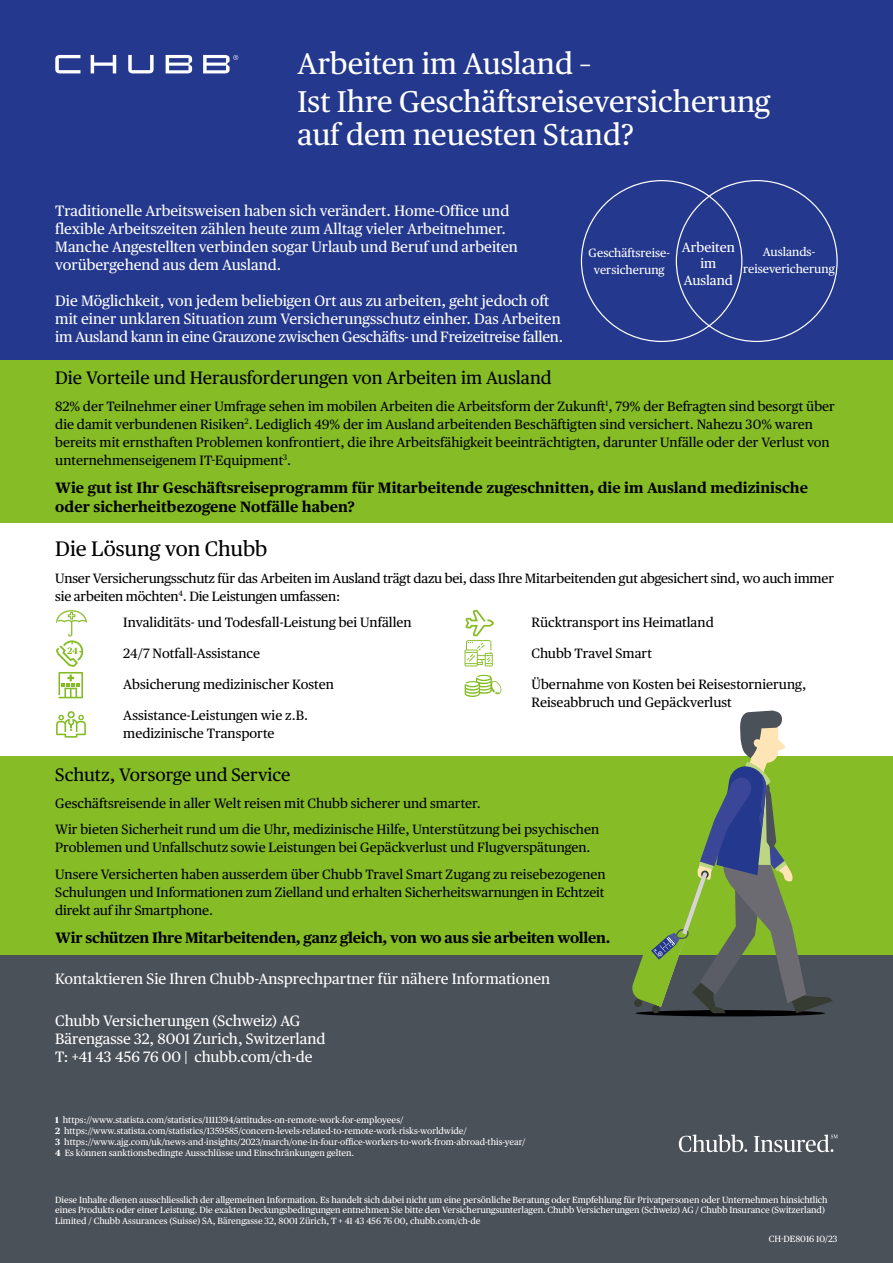
<style>
.page{position:relative;width:893px;height:1263px;background:#fff}
.page>*{position:absolute;margin:0;border:0;box-sizing:border-box;transform-origin:0 0}
.t1{font:30px/37.2px "Chubb Publico Text";color:#fff}
.t2{font:21px "Chubb Publico Text";color:#000}
.t3{font:18px "Chubb Publico Text";color:#000}
.t4{font:15px/18px "Chubb Publico Text";color:#fff}
.t5{font:700 15px/19.5px "Chubb Publico Text";color:#000}
.t6{font:700 15px "Chubb Publico Text";letter-spacing:-.02em;color:#000}
.t7{font:13.5px/18px "Chubb Publico Text";color:#000}
.t8{font:13.5px/16.5px "Chubb Publico Text";color:#fff;text-align:center}
.t9{font:12px/16.5px "Chubb Publico Text";color:#fff;text-align:center}
.t10{font:9px/10.8px "Chubb Publico Text";letter-spacing:-.005em;color:#fff}
.s1{font-weight:700}
</style>
<div class="page">
<div style="left:0;top:954px;width:893px;height:309px;background:#4b5159"></div>
<div style="left:0;top:0;width:893px;height:360px;background:#24388d"></div>
<div style="left:0;top:360px;width:893px;height:162px;background:#86bc25"></div>
<div style="left:0;top:756px;width:893px;height:198px;background:#86bc25"></div>
<svg style="left:55px;top:55px;width:61px;height:18px"></svg>
<svg style="left:128px;top:55px;width:26px;height:18px"></svg>
<svg style="left:166px;top:55px;width:26px;height:18px"></svg>
<svg style="left:203px;top:55px;width:35px;height:18px"></svg>
<svg style="left:56px;top:610px;width:31px;height:88px"></svg>
<svg style="left:56px;top:711px;width:30px;height:27px"></svg>
<svg style="left:465px;top:610px;width:29px;height:56px"></svg>
<svg style="left:465px;top:675px;width:37px;height:22px"></svg>
<svg style="left:679px;top:1134px;width:68px;height:18px"></svg>
<svg style="left:754px;top:1134px;width:84px;height:18px"></svg>
<div style="left:636px;top:1010px;width:189px;height:6px;background:#000;border-radius:50%"></div>
<svg style="left:632px;top:711px;width:201px;height:303px"></svg>
<h1 class="t1" style="left:298px;top:44px;width:474px">Arbeiten im Ausland –<br>Ist Ihre Geschäftsreiseversicherung</h1>
<h1 class="t1" style="left:298px;top:114px;width:338px">auf dem neuesten Stand?</h1>
<p class="t4" style="left:55px;top:201px;width:464px">Traditionelle Arbeitsweisen haben sich verändert. Home-Office und flexible Arbeitszeiten zählen heute zum Alltag vieler Arbeitnehmer.<br>Manche Angestellten verbinden sogar Urlaub und Beruf und arbeiten vorübergehend aus dem Ausland.</p>
<p class="t4" style="left:55px;top:291px;width:509px">Die Möglichkeit, von jedem beliebigen Ort aus zu arbeiten, geht jedoch oft mit einer unklaren Situation zum Versicherungsschutz einher. Das Arbeiten im Ausland kann in eine Grauzone zwischen Geschäfts- und Freizeitreise fallen.</p>
<h3 class="t3" style="left:55px;top:364px;width:498px">Die Vorteile und Herausforderungen von Arbeiten im Ausland</h3>
<p class="t7" style="left:55px;top:396px;width:781px">82% der Teilnehmer einer Umfrage sehen im mobilen Arbeiten die Arbeitsform der Zukunft<sup>1</sup>, 79% der Befragten sind besorgt über die damit verbundenen Risiken<sup>2</sup>. Lediglich 49% der im Ausland arbeitenden Beschäftigten sind versichert. Nahezu 30% waren bereits mit ernsthaften Problemen konfrontiert, die ihre Arbeitsfähigkeit beeinträchtigten, darunter Unfälle oder der Verlust von unternehmenseigenem IT-Equipment<sup>3</sup> .</p>
<p class="t5" style="left:55px;top:476px;width:754px">Wie gut ist Ihr Geschäftsreiseprogramm für Mitarbeitende zugeschnitten, die im Ausland medizinische oder sicherheitbezogene Notfälle haben?</p>
<h2 class="t2" style="left:55px;top:533px;width:214px">Die Lösung von Chubb</h2>
<p class="t7" style="left:55px;top:568px;width:780px">Unser Versicherungsschutz für das Arbeiten im Ausland trägt dazu bei, dass Ihre Mitarbeitenden gut abgesichert sind, wo auch immer sie arbeiten möchten<sup>4</sup>. Die Leistungen umfassen:</p>
<p class="t7" style="left:123px;top:613px;width:290px">Invaliditäts- und Todesfall-Leistung bei Unfällen</p>
<p class="t7" style="left:123px;top:644px;width:138px">24/7 Notfall-Assistance</p>
<p class="t7" style="left:123px;top:674px;width:212px">Absicherung medizinischer Kosten</p>
<p class="t7" style="left:123px;top:705px;width:186px">Assistance-Leistungen wie z.B. medizinische Transporte</p>
<p class="t8" style="left:682px;top:238px;width:55px">Arbeiten im<br>Ausland</p>
<p class="t9" style="left:589px;top:244px;width:83px">Geschäftsreise&shy;versicherung</p>
<p class="t9" style="left:743px;top:243px;width:93px">Auslands&shy;reisevericherung</p>
<p class="t7" style="left:531px;top:613px;width:184px">Rücktransport ins Heimatland</p>
<p class="t7" style="left:531px;top:644px;width:122px">Chubb Travel Smart</p>
<p class="t7" style="left:531px;top:674px;width:276px">Übernahme von Kosten bei Reisestornierung,<br>Reiseabbruch und Gepäckverlust</p>
<h3 class="t3" style="left:55px;top:761px;width:237px">Schutz, Vorsorge und Service</h3>
<p class="t7" style="left:55px;top:789px;width:545px;line-height:26.5px">Geschäftsreisende in aller Welt reisen mit Chubb sicherer und smarter.<br>Wir bieten Sicherheit rund um die Uhr, medizinische Hilfe, Unterstützung bei psychischen</p>
<p class="t7" style="left:55px;top:833px;width:552px;line-height:26.5px">Problemen und Unfallschutz sowie Leistungen bei Gepäckverlust und Flugverspätungen.<br>Unsere Versicherten haben ausserdem über Chubb Travel Smart Zugang zu reisebezogenen</p>
<p class="t7" style="left:55px;top:882px;width:551px">Schulungen und Informationen zum Zielland und erhalten Sicherheitswarnungen in Echtzeit direkt auf ihr Smartphone.</p>
<p class="t6" style="left:55px;top:926px;width:557px">Wir schützen Ihre Mitarbeitenden, ganz gleich, von wo aus sie arbeiten wollen.</p>
<p class="t4" style="left:55px;top:969px;width:497px">Kontaktieren Sie Ihren Chubb-Ansprechpartner für nähere Informationen</p>
<p class="t4" style="left:55px;top:1011px;width:272px">Chubb Versicherungen (Schweiz) AG<br>Bärengasse 32, 8001 Zurich, Switzerland<br>T: +41 43 456 76 00 | chubb.com/ch-de</p>
<p class="t10" style="left:55px;top:1114px;width:472px"><span class="s1">1</span> https://www.statista.com/statistics/1111394/attitudes-on-remote-work-for-employees/<br><span class="s1">2</span> https://www.statista.com/statistics/1359585/concern-levels-related-to-remote-work-risks-worldwide/<br><span class="s1">3</span> https://www.ajg.com/uk/news-and-insights/2023/march/one-in-four-office-workers-to-work-from-abroad-this-year/ <span class="s1">4</span> Es können sanktionsbedingte Ausschlüsse und Einschränkungen gelten.</p>
<p class="t10" style="left:55px;top:1193px;width:774px">Diese Inhalte dienen ausschliesslich der allgemeinen Information. Es handelt sich dabei nicht um eine persönliche Beratung oder Empfehlung für Privatpersonen oder Unternehmen hinsichtlich eines Produkts oder einer Leistung. Die exakten Deckungsbedingungen entnehmen Sie bitte den Versicherungsunterlagen. Chubb Versicherungen (Schweiz) AG / Chubb Insurance (Switzerland)<br>Limited / Chubb Assurances (Suisse) SA, Bärengasse 32, 8001 Zürich, T + 41 43 456 76 00, chubb.com/ch-de</p>
<p class="t10" style="left:769px;top:1233px;width:70px">CH-DE8016 10/23</p>
</div>
